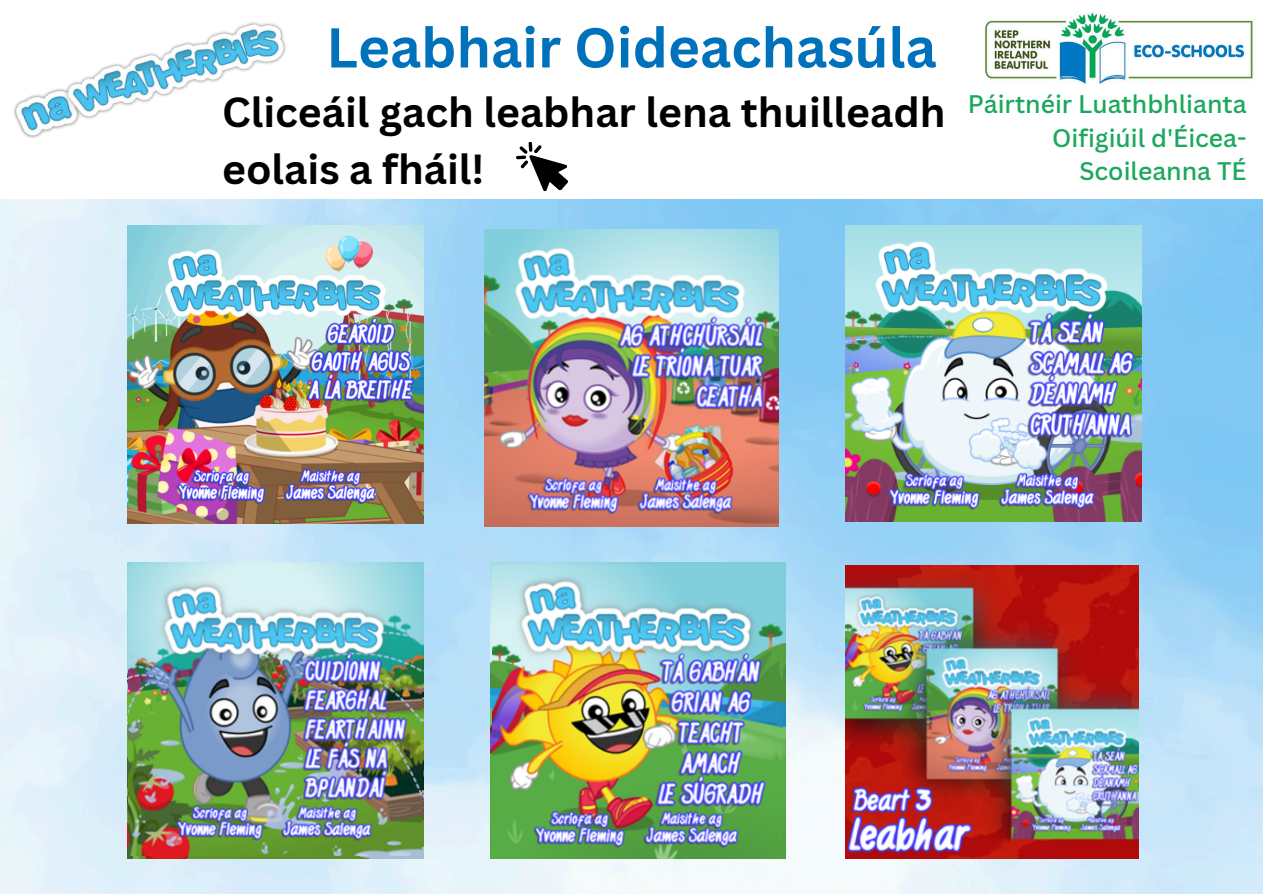
<style>
.page{position:relative;width:1263px;height:894px;background:#fff}
.page>*{position:absolute;margin:0;border:0;box-sizing:border-box;transform-origin:0 0}
.t1{font:700 54.75px "Canva Sans";color:#0071bb}
.t2{font:700 40.8px/56.2px "Canva Sans";color:#000}
.t3{font:500 24.75px/33.8px "Canva Sans";color:#1aa85c;text-align:right}
</style>
<div class="page">
<img style="left:0;top:199px;width:1263px;height:694px">
<img style="left:846px;top:225px;width:295px;height:296px">
<img style="left:128px;top:562px;width:296px;height:296px">
<img style="left:490px;top:562px;width:296px;height:296px">
<img style="left:845px;top:565px;width:293px;height:293px">
<svg style="left:516px;top:142px;width:52px;height:50px"></svg>
<img style="left:985px;top:12px;width:268px;height:73px">
<img style="left:13px;top:22px;width:273px;height:116px">
<img style="left:128px;top:225px;width:296px;height:298px">
<img style="left:492px;top:565px;width:291px;height:293px">
<img style="left:485px;top:229px;width:293px;height:297px">
<img style="left:128px;top:565px;width:294px;height:289px">
<p class="t1" style="left:326px;top:9px;width:612px">Leabhair Oideachasúla</p>
<p class="t2" style="left:222px;top:83px;width:725px">Cliceáil gach leabhar lena thuilleadh eolais a fháil!</p>
<p class="t3" style="left:968px;top:86px;width:280px">Páirtnéir Luathbhlianta<br>Oifigiúil d'Éicea-<br>Scoileanna TÉ</p>
</div>
